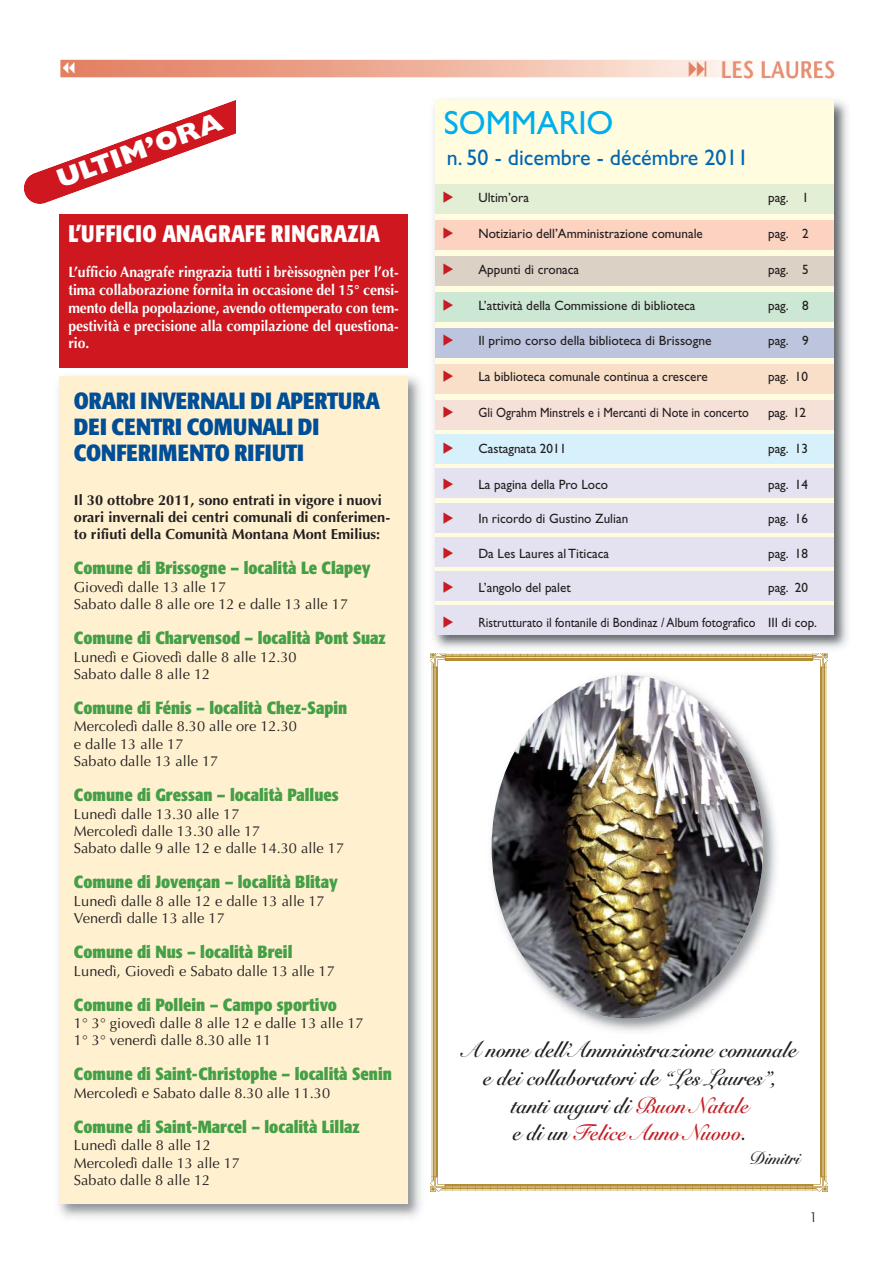
<style>
.page{position:relative;width:893px;height:1263px;background:#fff}
.page>*{position:absolute;margin:0;border:0;box-sizing:border-box;transform-origin:0 0}
.t1{font:33.6px "Gill Sans";color:#00aeef}
.t2{font:800 26.7px "Gill Sans";color:#fff}
.t3{font:700 condensed 23.7px "Formata";letter-spacing:.02em;color:#fff;scale:.93 1}
.t4{font:700 condensed 23.25px/26.1px "Formata";letter-spacing:-.005em;color:#004e96}
.t5{font:22.5px/27.6px "Snell Roundhand Bold Script";color:#231f20;text-align:center;scale:.92 1}
.t6{font:22.5px "Gill Sans";color:#0066b3}
.t7{font:17.55px "Snell Roundhand Bold Script";color:#231f20;scale:.92 1}
.t8{font:700 condensed 17.4px "Formata";color:#459f46}
.t9{font:700 15px/17.9px "Optima";color:#fff;text-align:justify;scale:.93 1}
.t10{font:300 condensed 15px "Formata";color:#231f20}
.t11{font:14.55px/17.4px "Optima";color:#231f20}
.t12{font:700 14.55px/17.4px "Optima";color:#231f20}
.t13{font:13.5px "Gill Sans";color:#231f20}
.t14{font:13.5px "Gill Sans";color:#231f20;scale:.9 1}
.s1{color:#c51d23}
</style>
<div class="page">
<img style="left:430px;top:654px;width:15px;height:14px">
<svg style="left:445px;top:654px;width:367px;height:6px;background:#c4a663"></svg>
<img style="left:812px;top:654px;width:15px;height:14px">
<img style="left:820px;top:668px;width:7px;height:509px">
<img style="left:812px;top:1177px;width:15px;height:15px">
<svg style="left:445px;top:1184px;width:367px;height:7px;background:#c7aa6a"></svg>
<img style="left:430px;top:1177px;width:15px;height:15px">
<img style="left:431px;top:668px;width:6px;height:509px">
<svg style="left:24px;top:100px;width:212px;height:104px"></svg>
<img style="left:60px;top:59px;width:775px;height:20px">
<img style="left:58px;top:376px;width:363px;height:842px">
<div style="left:59px;top:376px;width:349px;height:827px;background:#fff1d0"></div>
<img style="left:434px;top:100px;width:414px;height:549px">
<img style="left:430px;top:653px;width:397px;height:1px">
<div style="left:435px;top:100px;width:398px;height:533px;background:#fffcdf"></div>
<div style="left:435px;top:184px;width:398px;height:30px;background:#e2efd4"></div>
<div style="left:435px;top:220px;width:398px;height:30px;background:#fcd2c1"></div>
<div style="left:435px;top:256px;width:398px;height:30px;background:#dcd1c5"></div>
<div style="left:435px;top:292px;width:398px;height:30px;background:#cce7d3"></div>
<div style="left:435px;top:328px;width:398px;height:30px;background:#bdc5de"></div>
<div style="left:435px;top:364px;width:398px;height:29px;background:#f9dfc7"></div>
<div style="left:435px;top:400px;width:398px;height:29px;background:#f5e1d8"></div>
<div style="left:435px;top:434px;width:398px;height:30px;background:#d6f0fc"></div>
<div style="left:435px;top:469px;width:398px;height:29px;background:#e4e2f1"></div>
<div style="left:435px;top:503px;width:398px;height:29px;background:#e4e2f1"></div>
<div style="left:435px;top:537px;width:398px;height:29px;background:#e4e2f1"></div>
<div style="left:435px;top:571px;width:398px;height:30px;background:#e4e2f1"></div>
<div style="left:435px;top:606px;width:398px;height:29px;background:#e4e2f1"></div>
<div style="left:59px;top:215px;width:349px;height:153px;background:#ce171e"></div>
<img style="left:492px;top:674px;width:284px;height:357px">
<img style="left:491px;top:675px;width:272px;height:344px;border-radius:50%">
<h2 class="t2" style="left:55px;top:171px;width:175px;rotate:-20deg">ULTIM’ORA</h2>
<h3 class="t3" style="left:68px;top:224px;width:336px">L’UFFICIO ANAGRAFE RINGRAZIA</h3>
<p class="t9" style="left:68px;top:265px;width:357px">L’ufficio Anagrafe ringrazia tutti i brèissognèn per l’ot&shy;tima collaborazione fornita in occasione del 15° censi&shy;mento della popolazione, avendo ottemperato con tem&shy;pestività e precisione alla compilazione del questiona&shy;rio.</p>
<h3 class="t4" style="left:74px;top:389px;width:308px">ORARI INVERNALI DI APERTURA<br>DEI CENTRI COMUNALI DI<br>CONFERIMENTO RIFIUTI</h3>
<p class="t12" style="left:74px;top:492px;width:318px">Il 30 ottobre 2011, sono entrati in vigore i nuovi orari invernali dei centri comunali di conferimen&shy;to rifiuti della Comunità Montana Mont Emilius:</p>
<p class="t8" style="left:74px;top:561px;width:298px">Comune di Brissogne – località Le Clapey</p>
<p class="t11" style="left:74px;top:580px;width:276px">Giovedì dalle 13 alle 17<br>Sabato dalle 8 alle ore 12 e dalle 13 alle 17</p>
<p class="t8" style="left:74px;top:631px;width:313px">Comune di Charvensod – località Pont Suaz</p>
<p class="t11" style="left:74px;top:649px;width:224px">Lunedì e Giovedì dalle 8 alle 12.30<br>Sabato dalle 8 alle 12</p>
<p class="t8" style="left:74px;top:701px;width:275px">Comune di Fénis – località Chez-Sapin</p>
<p class="t11" style="left:74px;top:719px;width:224px">Mercoledì dalle 8.30 alle ore 12.30 e dalle 13 alle 17<br>Sabato dalle 13 alle 17</p>
<p class="t8" style="left:74px;top:788px;width:266px">Comune di Gressan – località Pallues</p>
<p class="t11" style="left:74px;top:806px;width:272px">Lunedì dalle 13.30 alle 17<br>Mercoledì dalle 13.30 alle 17<br>Sabato dalle 9 alle 12 e dalle 14.30 alle 17</p>
<p class="t8" style="left:74px;top:875px;width:265px">Comune di Jovençan – località Blitay</p>
<p class="t11" style="left:74px;top:894px;width:252px">Lunedì dalle 8 alle 12 e dalle 13 alle 17<br>Venerdì dalle 13 alle 17</p>
<p class="t8" style="left:74px;top:945px;width:220px">Comune di Nus – località Breil</p>
<p class="t11" style="left:74px;top:963px;width:262px">Lunedì, Giovedì e Sabato dalle 13 alle 17</p>
<p class="t8" style="left:74px;top:997px;width:264px">Comune di Pollein – Campo sportivo</p>
<p class="t11" style="left:74px;top:1016px;width:291px">1° 3° giovedì dalle 8 alle 12 e dalle 13 alle 17<br>1° 3° venerdì dalle 8.30 alle 11</p>
<p class="t8" style="left:74px;top:1067px;width:319px">Comune di Saint-Christophe – località Senin</p>
<p class="t11" style="left:74px;top:1086px;width:258px">Mercoledì e Sabato dalle 8.30 alle 11.30</p>
<p class="t8" style="left:74px;top:1119px;width:287px">Comune di Saint-Marcel – località Lillaz</p>
<p class="t11" style="left:74px;top:1138px;width:168px">Lunedì dalle 8 alle 12<br>Mercoledì dalle 13 alle 17<br>Sabato dalle 8 alle 12</p>
<h1 class="t1" style="left:444px;top:112px;width:171px">SOMMARIO</h1>
<h3 class="t6" style="left:447px;top:149px;width:303px">n. 50 - dicembre - décémbre 2011</h3>
<p class="t13" style="left:478px;top:193px;width:52px">Ultim’ora</p>
<p class="t13" style="left:768px;top:193px;width:42px">pag. 1</p>
<p class="t13" style="left:478px;top:229px;width:226px">Notiziario dell’Amministrazione comunale</p>
<p class="t13" style="left:768px;top:229px;width:42px">pag. 2</p>
<p class="t13" style="left:478px;top:265px;width:102px">Appunti di cronaca</p>
<p class="t13" style="left:768px;top:265px;width:42px">pag. 5</p>
<p class="t13" style="left:478px;top:301px;width:218px">L’attività della Commissione di biblioteca</p>
<p class="t13" style="left:768px;top:301px;width:42px">pag. 8</p>
<p class="t13" style="left:478px;top:336px;width:235px">Il primo corso della biblioteca di Brissogne</p>
<p class="t13" style="left:768px;top:336px;width:42px">pag. 9</p>
<p class="t13" style="left:478px;top:372px;width:231px">La biblioteca comunale continua a crescere</p>
<p class="t13" style="left:768px;top:372px;width:41px">pag. 10</p>
<p class="t14" style="left:478px;top:408px;width:302px">Gli Ograhm Minstrels e i Mercanti di Note in concerto</p>
<p class="t13" style="left:768px;top:408px;width:40px">pag. 12</p>
<p class="t13" style="left:478px;top:444px;width:89px">Castagnata 2011</p>
<p class="t13" style="left:768px;top:444px;width:41px">pag. 13</p>
<p class="t13" style="left:478px;top:480px;width:131px">La pagina della Pro Loco</p>
<p class="t13" style="left:768px;top:480px;width:41px">pag. 14</p>
<p class="t13" style="left:478px;top:514px;width:151px">In ricordo di Gustino Zulian</p>
<p class="t13" style="left:768px;top:514px;width:41px">pag. 16</p>
<p class="t13" style="left:478px;top:549px;width:132px">Da Les Laures al Titicaca</p>
<p class="t13" style="left:768px;top:549px;width:41px">pag. 18</p>
<p class="t13" style="left:478px;top:583px;width:94px">L’angolo del palet</p>
<p class="t13" style="left:768px;top:583px;width:41px">pag. 20</p>
<p class="t14" style="left:478px;top:618px;width:377px">Ristrutturato il fontanile di Bondinaz / Album fotografico III di cop.</p>
<h3 class="t5" style="left:463px;top:1039px;width:364px">A nome dell’Amministrazione comunale e dei collaboratori de “Les Laures”, tanti auguri di <span class="s1">Buon Natale<br></span>e di un <span class="s1">Felice Anno Nuovo</span>.</h3>
<p class="t7" style="left:749px;top:1152px;width:56px">Dimitri</p>
<p class="t10" style="left:810px;top:1210px;width:8px">1</p>
</div>
